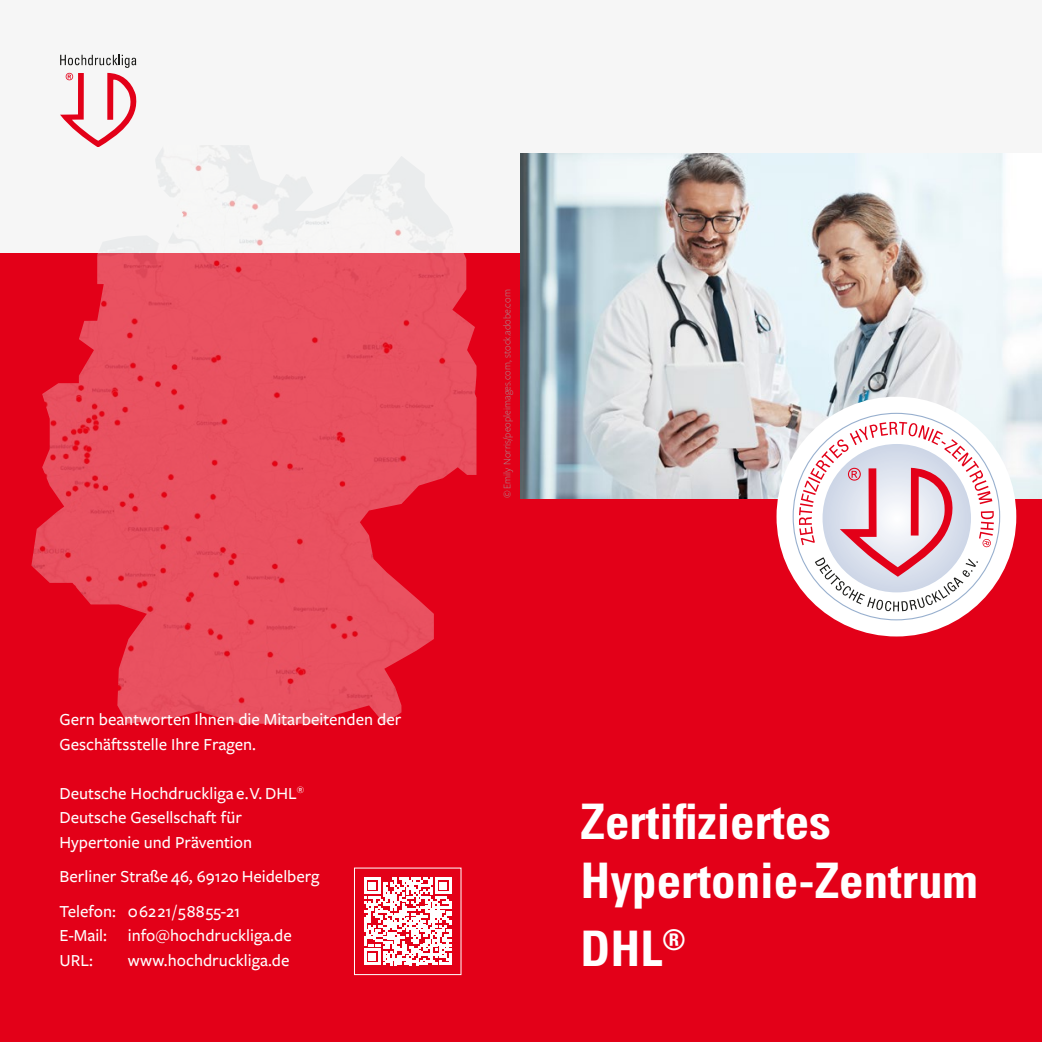
<style>
.page{position:relative;width:1042px;height:1042px;background:#f6f6f6}
.page>*{position:absolute;margin:0;border:0;box-sizing:border-box;transform-origin:0 0}
.t1{font:700 condensed 49px/58.8px "Univers LT Std";color:#fff}
.t2{font:500 17.5px/24.5px "Freight Sans Pro";color:#fff}
.t3{font:300 10.5px "Freight Sans Pro";color:#a0a1a1}
</style>
<div class="page">
<div style="left:0;top:253px;width:1042px;height:789px;background:#e30018"></div>
<img style="left:31px;top:145px;width:445px;height:579px">
<svg style="left:364px;top:877px;width:87px;height:88px"></svg>
<div style="left:354px;top:867px;width:107px;height:108px;border:1px solid #fff"></div>
<img style="left:521px;top:154px;width:521px;height:344px">
<div style="left:776px;top:397px;width:240px;height:239px;background:#fff;border-radius:50%"></div>
<svg style="left:792px;top:413px;width:208px;height:207px"></svg>
<svg style="left:60px;top:55px;width:76px;height:91px"></svg>
<p class="t2" style="left:60px;top:706px;width:343px">Gern beantworten Ihnen die Mitarbeitenden der<br>Geschäftsstelle Ihre Fragen.</p>
<p class="t2" style="left:60px;top:780px;width:246px">Deutsche Hochdruckliga e. V. DHL<sup>®<br></sup>Deutsche Gesellschaft für<br>Hypertonie und Prävention</p>
<p class="t2" style="left:60px;top:858px;width:262px;line-height:34.5px">Berliner Straße 46, 69120 Heidelberg<br>Telefon: 0 62 21 / 5 88 55-21</p>
<p class="t2" style="left:60px;top:922px;width:234px">E-Mail: info@hochdruckliga.de<br>URL:</p>
<p class="t2" style="left:128px;top:947px;width:163px">www.hochdruckliga.de</p>
<p class="t3" style="left:500px;top:498px;width:210px;rotate:-90deg">© Emily Norris/peopleimages.com, stock.adobe.com</p>
<h1 class="t1" style="left:580px;top:791px;width:399px">Zertifiziertes<br>Hypertonie-Zentrum</h1>
<h1 class="t1" style="left:580px;top:919px;width:107px">DHL<sup>®</sup></h1>
</div>
